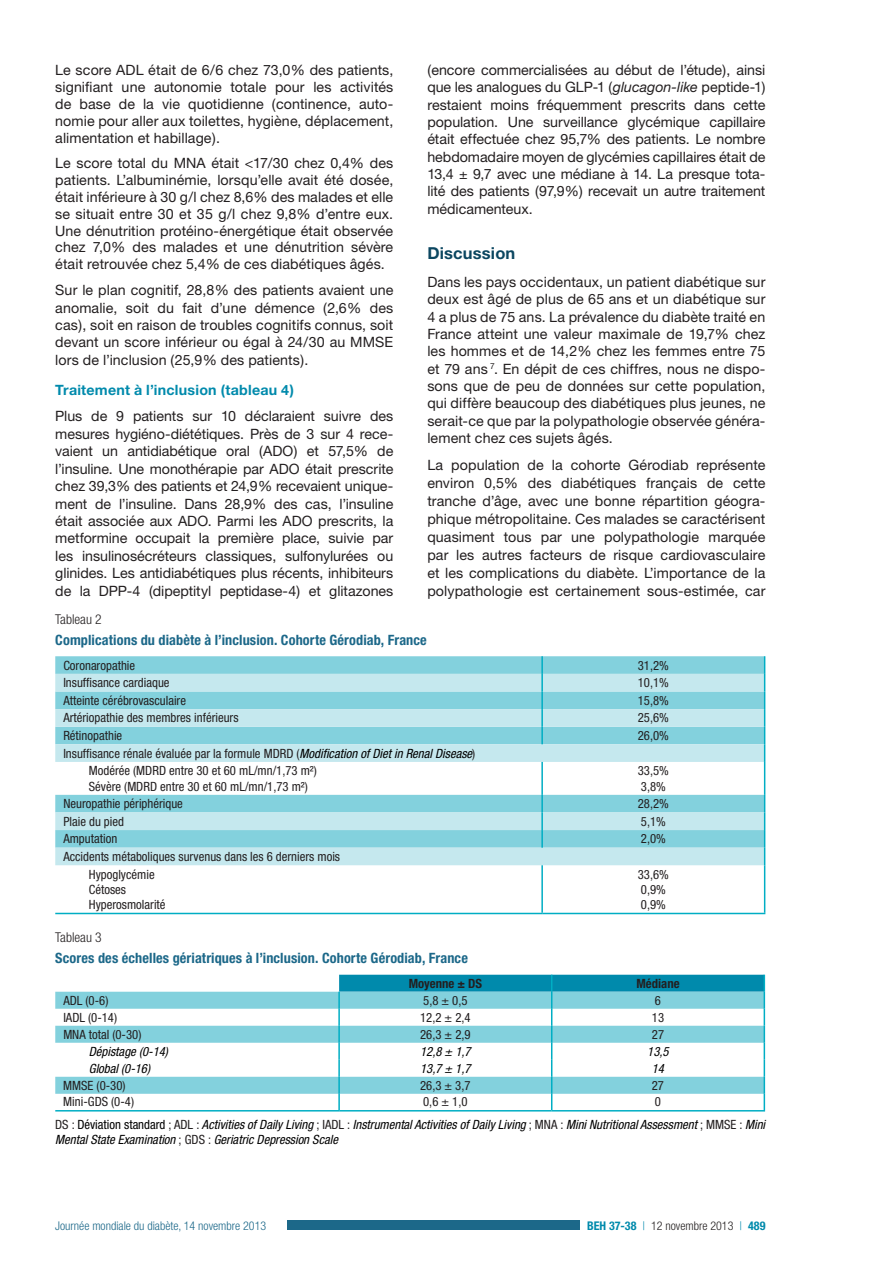
<style>
.page{position:relative;width:893px;height:1263px;background:#fff}
.page>*{position:absolute;margin:0;border:0;box-sizing:border-box;transform-origin:0 0}
.t1{font:700 16.5px "Helvetica Neue";letter-spacing:.01em;color:#0b4660}
.t2{font:14.25px/17.2px "Helvetica Neue";letter-spacing:.005em;color:#231f20;text-align:justify}
.t3{font:700 condensed 14.25px "Helvetica Neue";letter-spacing:.01em;color:#1c6889}
.t4{font:700 14.25px "Helvetica Neue";letter-spacing:.015em;color:#008aac}
.t5{font:300 condensed 13.5px "Helvetica Neue";color:#231f20}
.t6{font:condensed 12.75px/15.3px "Helvetica Neue LT Std";color:#231f20}
.t7{font:italic condensed 12.75px/22.5px "Helvetica Neue LT Std";color:#000}
.t8{font:700 condensed 12.75px "Helvetica Neue LT Std";color:#231f20}
.t9{font:300 condensed 12px "Helvetica Neue";color:#1c6889}
.t10{font:300 condensed 12px "Helvetica Neue";color:#231f20}
.s1{font-style:italic}
.s2{font-style:italic;color:#000}
.s3{font-style:normal;color:#231f20}
.s4{font-style:normal}
.s5{font-weight:700;color:#008aac}
.s6{color:#008aac}
</style>
<div class="page">
<div style="left:287px;top:1220px;width:293px;height:10px;background:#1c6889"></div>
<svg style="left:55px;top:656px;width:709px;height:18px;background:#85d2dd"></svg>
<svg style="left:55px;top:674px;width:709px;height:191px;fill:#c5e8ee"></svg>
<hr style="left:541px;top:762px;width:2px;height:33px;background:#00aec4">
<hr style="left:764px;top:762px;width:1px;height:33px;background:#00aec4">
<svg style="left:541px;top:795px;width:2px;height:53px"></svg>
<svg style="left:764px;top:795px;width:1px;height:70px"></svg>
<hr style="left:541px;top:865px;width:2px;height:48px;background:#00aec4">
<hr style="left:764px;top:865px;width:1px;height:48px;background:#00aec4">
<hr style="left:55px;top:913px;width:487px;height:1px;background:#00aec4">
<hr style="left:542px;top:913px;width:223px;height:1px;background:#00aec4">
<svg style="left:541px;top:656px;width:2px;height:88px"></svg>
<svg style="left:764px;top:656px;width:1px;height:106px"></svg>
<svg style="left:55px;top:992px;width:283px;height:102px"></svg>
<hr style="left:55px;top:1110px;width:284px;height:1px;background:#00aec4">
<hr style="left:339px;top:1110px;width:213px;height:1px;background:#00aec4">
<hr style="left:552px;top:1110px;width:213px;height:1px;background:#00aec4">
<svg style="left:338px;top:975px;width:427px;height:135px"></svg>
<p class="t2" style="left:55px;top:61px;width:340px">Le score ADL était de 6/6 chez 73,0% des patients, signifiant une autonomie totale pour les activités de base de la vie quotidienne (continence, auto&shy;nomie pour aller aux toilettes, hygiène, déplacement, alimentation et habillage).</p>
<p class="t2" style="left:55px;top:155px;width:340px;line-height:16.8px">Le score total du M NA était &lt;17/30 chez 0,4% des patients. L’albuminémie, lorsqu’elle avait été dosée, était inférieure à 30 g/l chez 8,6% des malades et elle se situait entre 30 et 35 g/l chez 9,8% d’entre eux.<br>Une dénutrition protéino-énergétique était observée chez 7,0% des malades et une dénutrition sévère était retrouvée chez 5,4% de ces diabétiques âgés.</p>
<p class="t2" style="left:55px;top:281px;width:340px">Sur le plan cognitif, 28,8% des patients avaient une anomalie, soit du fait d’une démence (2,6% des cas), soit en raison de troubles cognitifs connus, soit devant un score inférieur ou égal à 24/30 au MM SE lors de l’inclusion (25,9% des patients).</p>
<p class="t4" style="left:55px;top:381px;width:240px">Traitement à l’inclusion (tableau 4)</p>
<p class="t2" style="left:55px;top:407px;width:340px">Plus de 9 patients sur 10 déclaraient suivre des mesures hygiéno-diététiques. Près de 3 sur 4 rece&shy;vaient un antidiabétique oral (ADO) et 57,5% de l’insuline. Une monothérapie par ADO était prescrite chez 39,3% des patients et 24,9% recevaient unique&shy;ment de l’insuline. Dans 28,9% des cas, l’insuline était associée aux ADO. Parmi les ADO prescrits, la metformine occupait la première place, suivie par les insulinosécréteurs classiques, sulfonylurées ou glinides. Les antidiabétiques plus récents, inhibiteurs de la DPP-4 (dipeptityl peptidase-4) et glitazones</p>
<p class="t2" style="left:427px;top:61px;width:340px">(encore commercialisées au début de l’étude), ainsi que les analogues du GLP-1 (<span class="s1">glucagon-like</span> peptide-1) restaient moins fréquemment prescrits dans cette population. Une surveillance glycémique capillaire était effectuée chez 95,7% des patients. Le nombre hebdomadaire moyen de glycémies capillaires était de 13,4 ± 9,7 avec une médiane à 14. La presque tota&shy;lité des patients (97,9%) recevait un autre traitement médicamenteux.</p>
<p class="t1" style="left:427px;top:243px;width:89px">Discussion</p>
<p class="t2" style="left:427px;top:273px;width:340px">Dans les pays occidentaux, un patient diabétique sur deux est âgé de plus de 65 ans et un diabétique sur 4 a plus de 75 ans. La prévalence du diabète traité en France atteint une valeur maximale de 19,7% chez les hommes et de 14,2% chez les femmes entre 75 et 79 ans <sup>7</sup>. En dépit de ces chiffres, nous ne dispo&shy;sons que de peu de données sur cette population, qui diffère beaucoup des diabétiques plus jeunes, ne serait-ce que par la polypathologie observée généra&shy;lement chez ces sujets âgés.</p>
<p class="t2" style="left:427px;top:455px;width:340px;line-height:18px">La population de la cohorte Gérodiab représente environ 0,5% des diabétiques français de cette tranche d’âge, avec une bonne répartition géogra&shy;phique métropolitaine. Ces malades se caractérisent quasiment tous par une polypathologie marquée par les autres facteurs de risque cardiovasculaire et les complications du diabète. L’importance de la polypathologie est certainement sous-estimée, car</p>
<p class="t5" style="left:55px;top:611px;width:48px">Tableau 2</p>
<p class="t3" style="left:55px;top:631px;width:373px">Complications du diabète à l’inclusion. Cohorte Gérodiab, France</p>
<p class="t6" style="left:63px;top:657px;width:73px">Coronaropathie</p>
<p class="t6" style="left:638px;top:657px;width:33px">31,2%</p>
<p class="t6" style="left:63px;top:675px;width:108px">Insuffisance cardiaque</p>
<p class="t6" style="left:638px;top:675px;width:33px">10,1%</p>
<p class="t6" style="left:63px;top:693px;width:124px">Atteinte cérébrovasculaire</p>
<p class="t6" style="left:638px;top:693px;width:33px">15,8%</p>
<p class="t6" style="left:63px;top:710px;width:177px">Artériopathie des membres inférieurs</p>
<p class="t6" style="left:638px;top:710px;width:33px">25,6%</p>
<p class="t6" style="left:63px;top:728px;width:60px">Rétinopathie</p>
<p class="t6" style="left:638px;top:728px;width:33px">26,0%</p>
<p class="t6" style="left:89px;top:744px;width:388px;line-height:17.5px;text-indent:-26px">Insuffisance rénale évaluée par la formule MDRD (<span class="s2">Modification of Diet in Renal Disease</span>)<br>Modérée (MDRD entre 30 et 60 mL/mn/1,73 m²)</p>
<p class="t6" style="left:89px;top:778px;width:221px">Sévère (MDRD entre 30 et 60 mL/mn/1,73 m²)</p>
<p class="t6" style="left:638px;top:763px;width:33px">33,5%<br>3,8%</p>
<p class="t6" style="left:63px;top:796px;width:121px">Neuropathie périphérique</p>
<p class="t6" style="left:638px;top:796px;width:33px">28,2%</p>
<p class="t6" style="left:63px;top:813px;width:62px">Plaie du pied</p>
<p class="t6" style="left:641px;top:813px;width:26px">5,1%</p>
<p class="t6" style="left:63px;top:831px;width:55px">Amputation</p>
<p class="t6" style="left:641px;top:831px;width:26px">2,0%</p>
<p class="t6" style="left:89px;top:848px;width:253px;line-height:17.5px;text-indent:-26px">Accidents métaboliques survenus dans les 6 derniers mois<br>Hypoglycémie</p>
<p class="t6" style="left:89px;top:882px;width:78px">Cétoses<br>Hyperosmolarité</p>
<p class="t6" style="left:638px;top:866px;width:33px">33,6%<br>0,9%<br>0,9%</p>
<p class="t5" style="left:55px;top:929px;width:48px">Tableau 3</p>
<p class="t3" style="left:55px;top:950px;width:414px">Scores des échelles gériatriques à l’inclusion. Cohorte Gérodiab, France</p>
<p class="t8" style="left:409px;top:975px;width:75px">Moyenne ± DS</p>
<p class="t8" style="left:636px;top:975px;width:45px">Médiane</p>
<p class="t6" style="left:63px;top:992px;width:47px">ADL (0-6)</p>
<p class="t6" style="left:423px;top:992px;width:46px">5,8 ± 0,5</p>
<p class="t6" style="left:655px;top:992px;width:8px">6</p>
<p class="t6" style="left:63px;top:1009px;width:55px">IADL (0-14)</p>
<p class="t6" style="left:420px;top:1009px;width:52px">12,2 ± 2,4</p>
<p class="t6" style="left:652px;top:1009px;width:14px">13</p>
<p class="t6" style="left:63px;top:1026px;width:80px">MNA total (0-30)</p>
<p class="t6" style="left:420px;top:1026px;width:52px">26,3 ± 2,9</p>
<p class="t6" style="left:652px;top:1026px;width:14px">27</p>
<p class="t7" style="left:89px;top:1040px;width:81px">Dépistage (0-14)</p>
<p class="t7" style="left:420px;top:1040px;width:52px">12,8 ± 1,7</p>
<p class="t7" style="left:647px;top:1040px;width:23px">13,5</p>
<p class="t7" style="left:89px;top:1057px;width:63px">Global (0-16)</p>
<p class="t7" style="left:420px;top:1057px;width:52px">13,7 ± 1,7</p>
<p class="t7" style="left:652px;top:1057px;width:14px">14</p>
<p class="t6" style="left:63px;top:1077px;width:64px">MMSE (0-30)</p>
<p class="t6" style="left:420px;top:1077px;width:52px">26,3 ± 3,7</p>
<p class="t6" style="left:652px;top:1077px;width:14px">27</p>
<p class="t6" style="left:63px;top:1094px;width:72px">Mini-GDS (0-4)</p>
<p class="t6" style="left:423px;top:1094px;width:46px">0,6 ± 1,0</p>
<p class="t7" style="left:55px;top:1091px;width:711px;text-indent:600px"><span class="s3">0<br>DS :</span> <span class="s4">Déviation standard</span> <span class="s3">; ADL :</span> Activities of Daily Living <span class="s3">; IADL :</span> Instrumental Activities of Daily Living <span class="s3">; MNA :</span> Mini Nutritional Assessment <span class="s3">; MMSE :</span> Mini</p>
<p class="t7" style="left:55px;top:1128px;width:284px">Mental State Examination <span class="s3">; GDS :</span> Geriatric Depression Scale</p>
<p class="t9" style="left:55px;top:1219px;width:212px">Journée mondiale du diabète, 14 novembre 2013</p>
<p class="t10" style="left:587px;top:1219px;width:180px"><span class="s5">BEH 37-38</span> <span class="s6">|</span> 12 novembre 2013 <span class="s6">|</span> <span class="s5">489</span></p>
</div>
